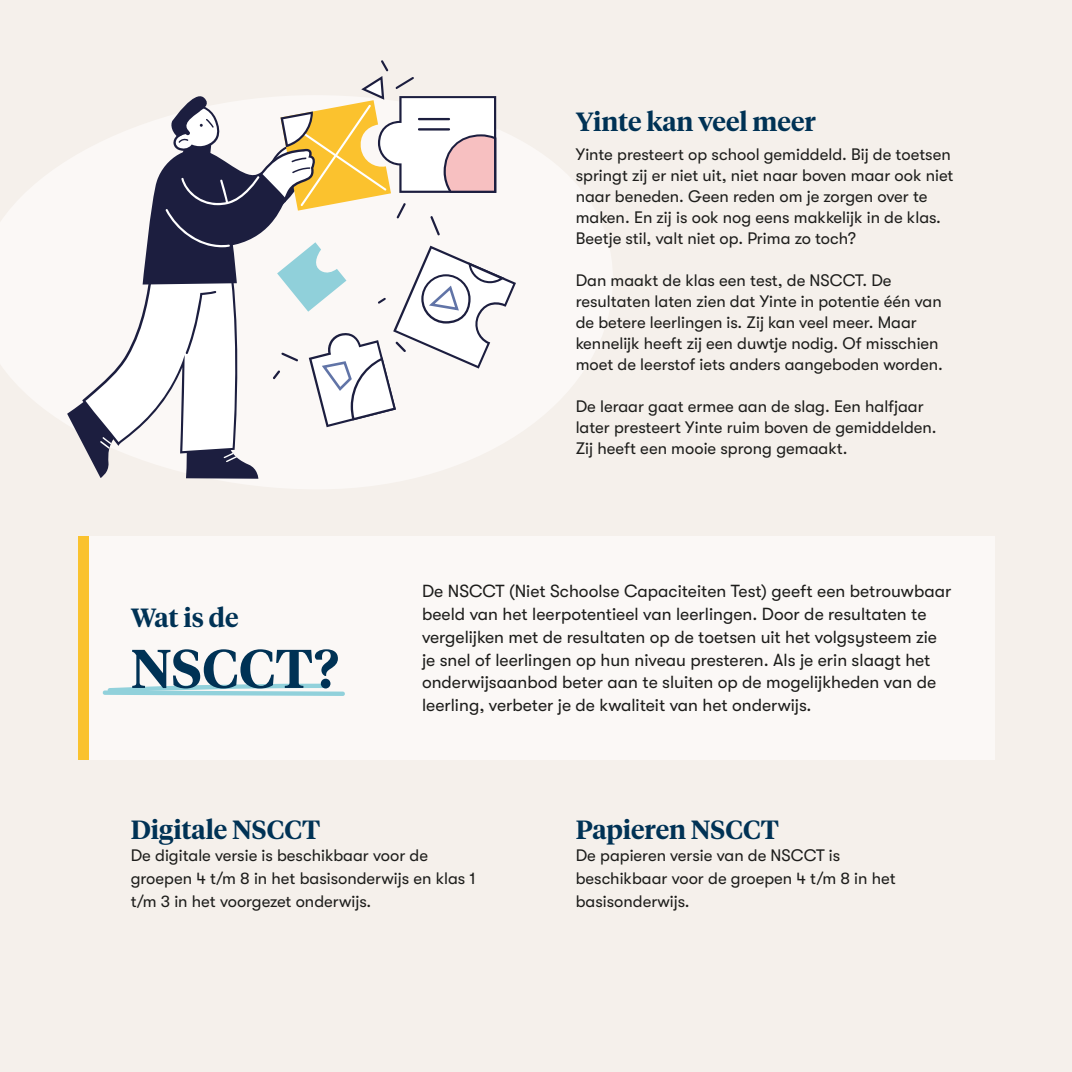
<style>
.page{position:relative;width:1072px;height:1072px;background:#fff}
.page>*{position:absolute;margin:0;border:0;box-sizing:border-box;transform-origin:0 0}
.t1{font:600 54.25px "Tiempos Headline";letter-spacing:.005em;color:#003255}
.t2{font:600 26.25px "Tiempos Headline";color:#003255}
.t3{font:17.5px/22.8px "GT Walsheim";color:#1d1d1b}
.t4{font:16.62px/21px "GT Walsheim";color:#1d1d1b}
</style>
<div class="page">
<div style="left:0;top:0;width:1057px;height:1071px;background:#f5f0eb"></div>
<svg style="left:0;top:139px;width:612px;height:350px;fill:#fbf8f6"></svg>
<svg style="left:67px;top:60px;width:449px;height:419px"></svg>
<div style="left:78px;top:536px;width:916px;height:223px;background:#fbf8f6"></div>
<svg style="left:102px;top:683px;width:243px;height:13px"></svg>
<div style="left:78px;top:536px;width:11px;height:223px;background:#fac22e"></div>
<div style="left:1057px;top:0;width:14px;height:1071px;background:#f5f0eb"></div>
<p class="t2" style="left:131px;top:599px;width:109px">Wat is de</p>
<p class="t1" style="left:131px;top:631px;width:209px">NSCCT?</p>
<p class="t2" style="left:575px;top:103px;width:242px">Yinte kan veel meer</p>
<p class="t4" style="left:575px;top:144px;width:379px">Yinte presteert op school gemiddeld. Bij de toetsen springt zij er niet uit, niet naar boven maar ook niet naar beneden. Geen reden om je zorgen over te maken. En zij is ook nog eens makkelijk in de klas.<br>Beetje stil, valt niet op. Prima zo toch?</p>
<p class="t4" style="left:575px;top:270px;width:369px">Dan maakt de klas een test, de NSCCT. De resultaten laten zien dat Yinte in potentie één van de betere leerlingen is. Zij kan veel meer. Maar kennelijk heeft zij een duwtje nodig. Of misschien moet de leerstof iets anders aangeboden worden.</p>
<p class="t4" style="left:575px;top:396px;width:362px">De leraar gaat ermee aan de slag. Een halfjaar later presteert Yinte ruim boven de gemiddelden.<br>Zij heeft een mooie sprong gemaakt.</p>
<p class="t3" style="left:422px;top:580px;width:531px">De NSCCT (Niet Schoolse Capaciteiten Test) geeft een betrouwbaar beeld van het leerpotentieel van leerlingen. Door de resultaten te vergelijken met de resultaten op de toetsen uit het volgsysteem zie je snel of leerlingen op hun niveau presteren. Als je erin slaagt het onderwijsaanbod beter aan te sluiten op de mogelijkheden van de leerling, verbeter je de kwaliteit van het onderwijs.</p>
<p class="t2" style="left:131px;top:811px;width:191px">Digitale NSCCT</p>
<p class="t4" style="left:131px;top:844px;width:347px;line-height:22.8px">De digitale versie is beschikbaar voor de groepen 4 t/m 8 in het basisonderwijs en klas 1 t/m 3 in het voorgezet onderwijs.</p>
<p class="t2" style="left:575px;top:811px;width:205px">Papieren NSCCT</p>
<p class="t4" style="left:575px;top:844px;width:321px;line-height:22.8px">De papieren versie van de NSCCT is beschikbaar voor de groepen 4 t/m 8 in het basisonderwijs.</p>
</div>
